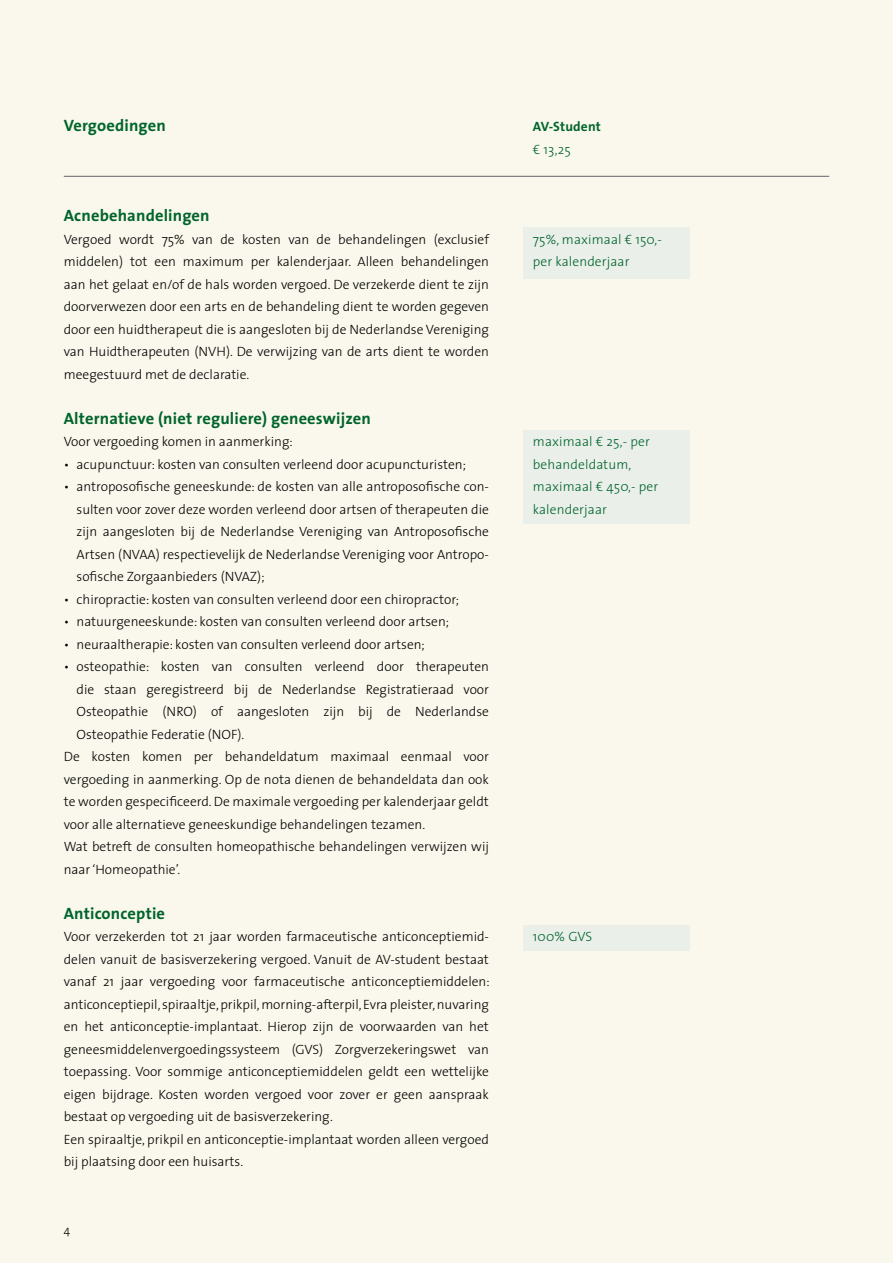
<style>
.page{position:relative;width:893px;height:1263px;background:#faf8ec}
.page>*{position:absolute;margin:0;border:0;box-sizing:border-box;transform-origin:0 0}
.t1{font:700 16.5px "The Sans";letter-spacing:.01em;color:#00642c}
.t2{font:300 13.5px/22.5px "The Sans";color:#000;text-align:justify}
.t3{font:300 13.5px/22.5px "The Sans";letter-spacing:.01em;color:#00642c}
.t4{font:700 13.5px "The Sans";letter-spacing:.01em;color:#00642c}
.t5{font:300 12px "The Sans";color:#000}
</style>
<div class="page">
<div style="left:523px;top:430px;width:166px;height:94px;background:#eaefea"></div>
<div style="left:524px;top:227px;width:166px;height:51px;background:#eaefea"></div>
<div style="left:523px;top:925px;width:166px;height:25px;background:#eaefea"></div>
<hr style="left:64px;top:176px;width:765px;height:1px;background:#636466">
<p class="t1" style="left:64px;top:115px;width:104px">Vergoedingen</p>
<p class="t1" style="left:64px;top:205px;width:147px">Acnebehandelingen</p>
<p class="t2" style="left:64px;top:228px;width:427px">Vergoed wordt 75% van de kosten van de behandelingen (exclusief middelen) tot een maximum per kalenderjaar. Alleen behandelingen aan het gelaat en/of de hals worden vergoed. De verzekerde dient te zijn doorverwezen door een arts en de behandeling dient te worden gegeven door een huidtherapeut die is aangesloten bij de Nederlandse Vereniging van Huidtherapeuten (NVH). De verwijzing van de arts dient te worden meegestuurd met de declaratie.</p>
<p class="t1" style="left:64px;top:408px;width:309px">Alternatieve (niet reguliere) geneeswijzen</p>
<p class="t2" style="left:64px;top:431px;width:231px">Voor vergoeding komen in aanmerking:</p>
<p class="t2" style="left:64px;top:453px;width:404px">• acupunctuur: kosten van consulten verleend door acupuncturisten;</p>
<p class="t2" style="left:77px;top:476px;width:414px;text-indent:-13px">• antroposofische geneeskunde: de kosten van alle antroposofische con&shy;sulten voor zover deze worden verleend door artsen of therapeuten die zijn aangesloten bij de Nederlandse Vereniging van Antroposofische Artsen (NVAA) respectievelijk de Nederlandse Vereniging voor Antropo&shy;sofische Zorgaanbieders (NVAZ);</p>
<p class="t2" style="left:64px;top:588px;width:397px">• chiropractie: kosten van consulten verleend door een chiropractor;</p>
<p class="t2" style="left:64px;top:611px;width:387px">• natuurgeneeskunde: kosten van consulten verleend door artsen;</p>
<p class="t2" style="left:64px;top:633px;width:363px">• neuraaltherapie: kosten van consulten verleend door artsen;</p>
<p class="t2" style="left:64px;top:656px;width:427px">• osteopathie: kosten van consulten verleend door therapeuten</p>
<p class="t2" style="left:77px;top:678px;width:414px">die staan geregistreerd bij de Nederlandse Registratieraad voor</p>
<p class="t2" style="left:77px;top:701px;width:414px">Osteopathie (NRO) of aangesloten zijn bij de Nederlandse</p>
<p class="t2" style="left:77px;top:723px;width:169px">Osteopathie Federatie (NOF).</p>
<p class="t2" style="left:64px;top:746px;width:427px">De kosten komen per behandeldatum maximaal eenmaal voor</p>
<p class="t2" style="left:64px;top:768px;width:427px">vergoeding in aanmerking. Op de nota dienen de behandeldata dan ook</p>
<p class="t2" style="left:64px;top:791px;width:427px">te worden gespecificeerd. De maximale vergoeding per kalenderjaar geldt</p>
<p class="t2" style="left:64px;top:813px;width:363px">voor alle alternatieve geneeskundige behandelingen tezamen.</p>
<p class="t2" style="left:64px;top:836px;width:427px">Wat betreft de consulten homeopathische behandelingen verwijzen wij</p>
<p class="t2" style="left:64px;top:858px;width:118px">naar ‘Homeopathie’.</p>
<p class="t1" style="left:64px;top:903px;width:103px">Anticonceptie</p>
<p class="t2" style="left:64px;top:926px;width:427px;text-align:left">Voor verzekerden tot 21 jaar worden farmaceutische anticonceptiemid&shy;delen vanuit de basisverzekering vergoed. Vanuit de AV-student bestaat vanaf 21 jaar vergoeding voor farmaceutische anticonceptiemiddelen: anticonceptiepil, spiraaltje, prikpil, morning-afterpil, Evra pleister, nuvaring en het anticonceptie-implantaat. Hierop zijn de voorwaarden van het geneesmiddelenvergoedingssysteem (GVS) Zorgverzekeringswet van toepassing. Voor sommige anticonceptiemiddelen geldt een wettelijke eigen bijdrage. Kosten worden vergoed voor zover er geen aanspraak bestaat op vergoeding uit de basisverzekering.<br>Een spiraaltje, prikpil en anticonceptie-implantaat worden alleen vergoed bij plaatsing door een huisarts.</p>
<p class="t5" style="left:64px;top:1222px;width:8px">4</p>
<p class="t4" style="left:533px;top:118px;width:69px">AV-Student</p>
<p class="t3" style="left:533px;top:138px;width:39px">€ 13,25</p>
<p class="t3" style="left:533px;top:228px;width:130px">75%, maximaal € 150,- per kalenderjaar</p>
<p class="t3" style="left:533px;top:431px;width:127px">maximaal € 25,- per behandeldatum, maximaal € 450,- per kalenderjaar</p>
<p class="t3" style="left:533px;top:926px;width:61px">100% GVS</p>
</div>
